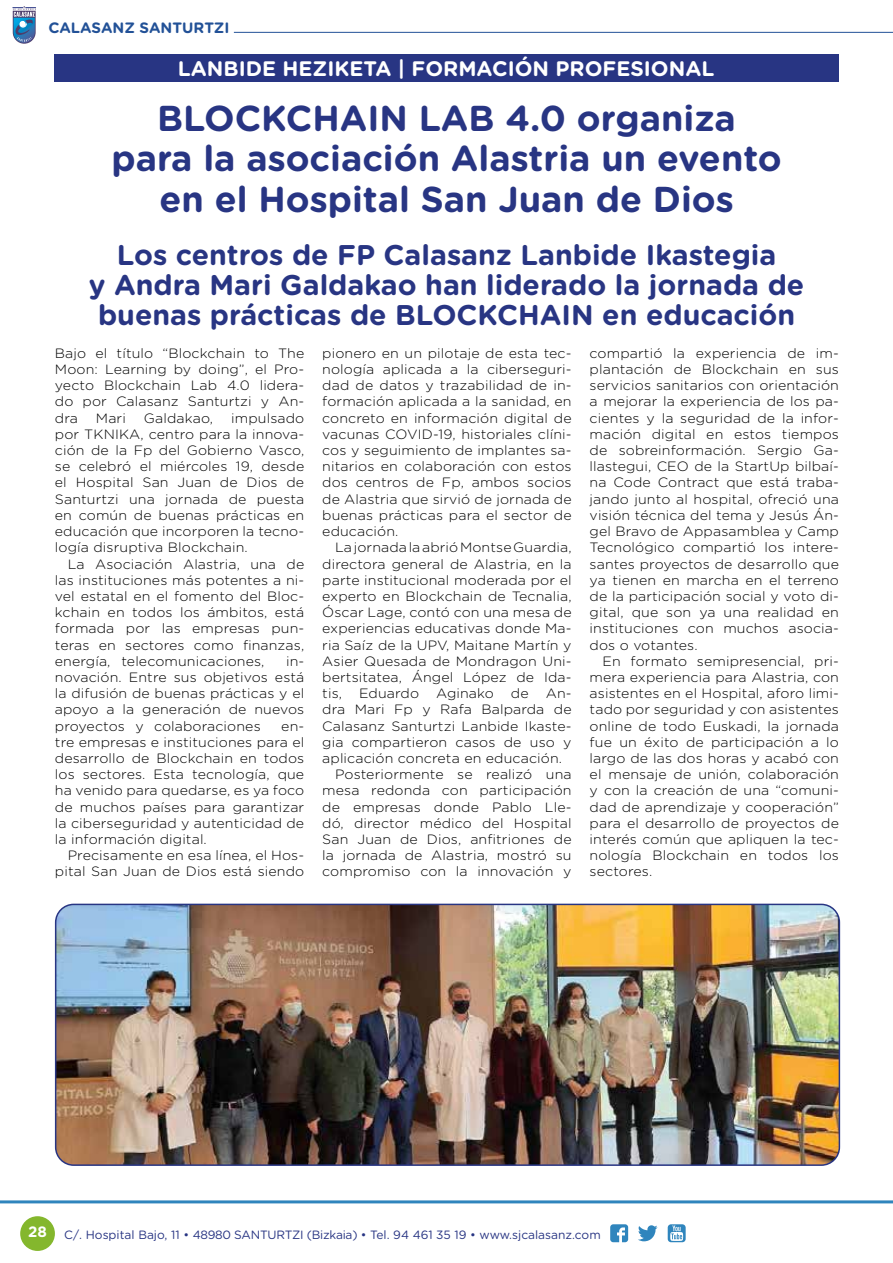
<style>
.page{position:relative;width:893px;height:1263px;background:#fff}
.page>*{position:absolute;margin:0;border:0;box-sizing:border-box;transform-origin:0 0}
.t1{font:700 36px/40.5px "Gotham Rounded";color:#283583;text-align:center}
.t2{font:700 28.5px/30px "Gotham Rounded";color:#283583;text-align:center}
.t3{font:700 21px "Gotham Rounded";color:#fff}
.t4{font:700 15px "Gotham Rounded";color:#225197}
.t5{font:700 15px "Gotham Rounded";color:#fff}
.t6{font:300 13.5px/16.2px "Gotham Rounded";letter-spacing:.01em;color:#000;text-align:justify;scale:1.05 1}
.t7{font:12px "Gotham Rounded";color:#283583}
</style>
<div class="page">
<svg style="left:13px;top:6px;width:23px;height:38px"></svg>
<div style="left:20px;top:1216px;width:35px;height:35px;background:#84b72d;border-radius:50%"></div>
<hr style="left:0;top:1200px;width:893px;height:3px;background:#2f85bd">
<svg style="left:638px;top:1225px;width:19px;height:16px"></svg>
<svg style="left:610px;top:1224px;width:18px;height:18px"></svg>
<svg style="left:668px;top:1224px;width:18px;height:18px"></svg>
<hr style="left:234px;top:32px;width:659px;height:1px;background:#225197">
<div style="left:54px;top:54px;width:785px;height:28px;background:#283583"></div>
<img style="left:56px;top:904px;width:783px;height:261px">
<div style="left:55px;top:904px;width:785px;height:262px;border:2px solid #283583;border-radius:18px"></div>
<p class="t4" style="left:48px;top:17px;width:183px">CALASANZ SANTURTZI</p>
<h3 class="t3" style="left:178px;top:53px;width:538px">LANBIDE HEZIKETA | FORMACIÓN PROFESIONAL</h3>
<h1 class="t1" style="left:111px;top:96px;width:672px">BLOCKCHAIN LAB 4.0 organiza<br>para la asociación Alastria un evento en el Hospital San Juan de Dios</h1>
<h2 class="t2" style="left:89px;top:239px;width:717px">Los centros de FP Calasanz Lanbide Ikastegia<br>y Andra Mari Galdakao han liderado la jornada de buenas prácticas de BLOCKCHAIN en educación</h2>
<p class="t6" style="left:55px;top:344px;width:239px">Bajo el título “Blockchain to The Moon: Learning by doing”, el Pro&shy;yecto Blockchain Lab 4.0 lidera&shy;do por Calasanz Santurtzi y An&shy;dra</p>
<p class="t6" style="left:322px;top:344px;width:239px">pionero en un pilotaje de esta tec&shy;nología aplicada a la ciberseguri&shy;dad de datos y trazabilidad de in&shy;formación aplicada a la sanidad, en concreto en información digital de vacunas COVID-19, historiales clíni&shy;cos y seguimiento de implantes sa&shy;nitarios en colaboración con estos dos centros de Fp, ambos socios de Alastria que sirvió de jornada de buenas prácticas para el sector de educación.</p>
<p class="t6" style="left:322px;top:539px;width:239px;text-indent:13px">La jornada la abrió Montse Guardia, directora general de Alastria, en la parte institucional moderada por el experto en Blockchain de Tecnalia, Óscar Lage, contó con una mesa de experiencias educativas donde Ma&shy;ria Saíz de la UPV, Maitane Martín y Asier Quesada de Mondragon Uni&shy;bertsitatea, Ángel López de Ida&shy;tis,</p>
<p class="t6" style="left:590px;top:344px;width:239px">compartió la experiencia de im&shy;plantación de Blockchain en sus servicios sanitarios con orientación a mejorar la experiencia de los pa&shy;cientes y la seguridad de la infor&shy;mación digital en estos tiempos de sobreinformación. Sergio Ga&shy;llastegui, CEO de la StartUp bilbaí&shy;na Code Contract que está traba&shy;jando junto al hospital, ofreció una visión técnica del tema y Jesús Án&shy;gel Bravo de Appasamblea y Camp Tecnológico compartió los intere&shy;santes proyectos de desarrollo que ya tienen en marcha en el terreno de la participación social y voto di&shy;gital, que son ya una realidad en instituciones con muchos asocia&shy;dos o votantes.</p>
<p class="t6" style="left:590px;top:652px;width:239px;text-indent:13px">En formato semipresencial, pri&shy;mera experiencia para Alastria, con asistentes en el Hospital, aforo limi&shy;tado por seguridad y con asistentes online de todo Euskadi, la jornada fue un éxito de participación a lo largo de las dos horas y acabó con el mensaje de unión, colaboración y con la creación de una “comuni&shy;dad de aprendizaje y cooperación” para el desarrollo de proyectos de interés común que apliquen la tec&shy;nología Blockchain en todos los sectores.</p>
<p class="t6" style="left:55px;top:409px;width:239px;text-indent:176px">impulsado por TKNIKA, centro para la innova&shy;ción de la Fp del Gobierno Vasco, se celebró el miércoles 19, desde el Hospital San Juan de Dios de Santurtzi una jornada de puesta en común de buenas prácticas en educación que incorporen la tecno&shy;logía disruptiva Blockchain.</p>
<p class="t6" style="left:55px;top:555px;width:239px;text-indent:13px">La Asociación Alastria, una de las instituciones más potentes a ni&shy;vel estatal en el fomento del Bloc&shy;kchain en todos los ámbitos, está formada por las empresas pun&shy;teras en sectores como finanzas, energía, telecomunicaciones,</p>
<p class="t6" style="left:96px;top:409px;width:30px">Mari</p>
<p class="t6" style="left:144px;top:409px;width:68px">Galdakao,</p>
<p class="t6" style="left:55px;top:652px;width:239px;text-indent:231px">in&shy;novación. Entre sus objetivos está la difusión de buenas prácticas y el apoyo a la generación de nuevos proyectos y colaboraciones</p>
<p class="t6" style="left:359px;top:685px;width:59px">Eduardo</p>
<p class="t6" style="left:436px;top:685px;width:57px">Aginako</p>
<p class="t6" style="left:511px;top:685px;width:18px">de</p>
<p class="t6" style="left:546px;top:685px;width:26px">An-</p>
<p class="t6" style="left:322px;top:701px;width:239px">dra Mari Fp y Rafa Balparda de</p>
<p class="t6" style="left:322px;top:717px;width:239px">Calasanz Santurtzi Lanbide Ikaste-</p>
<p class="t6" style="left:322px;top:733px;width:239px">gia compartieron casos de uso y</p>
<p class="t6" style="left:322px;top:749px;width:230px">aplicación concreta en educación.</p>
<p class="t6" style="left:335px;top:766px;width:227px">Posteriormente se realizó una</p>
<p class="t6" style="left:322px;top:782px;width:239px">mesa redonda con participación</p>
<p class="t6" style="left:322px;top:798px;width:239px">de empresas donde Pablo Lle-</p>
<p class="t6" style="left:322px;top:814px;width:239px">dó, director médico del Hospital</p>
<p class="t6" style="left:322px;top:830px;width:239px">San Juan de Dios, anfitriones de</p>
<p class="t6" style="left:322px;top:847px;width:239px">la jornada de Alastria, mostró su</p>
<p class="t6" style="left:322px;top:863px;width:239px">compromiso con la innovación y</p>
<p class="t6" style="left:55px;top:717px;width:239px;text-indent:226px">en&shy;tre empresas e instituciones para el desarrollo de Blockchain en todos los sectores. Esta tecnología, que ha venido para quedarse, es ya foco de muchos países para garantizar la ciberseguridad y autenticidad de la información digital.</p>
<p class="t6" style="left:55px;top:847px;width:239px;text-align:right">Precisamente en esa línea, el Hos&shy;pital San Juan de Dios está siendo</p>
<p class="t5" style="left:28px;top:1221px;width:20px">28</p>
<p class="t7" style="left:64px;top:1226px;width:538px">C/. Hospital Bajo, 11 • 48980 SANTURTZI (Bizkaia) • Tel. 94 461 35 19 • www.sjcalasanz.com</p>
</div>
